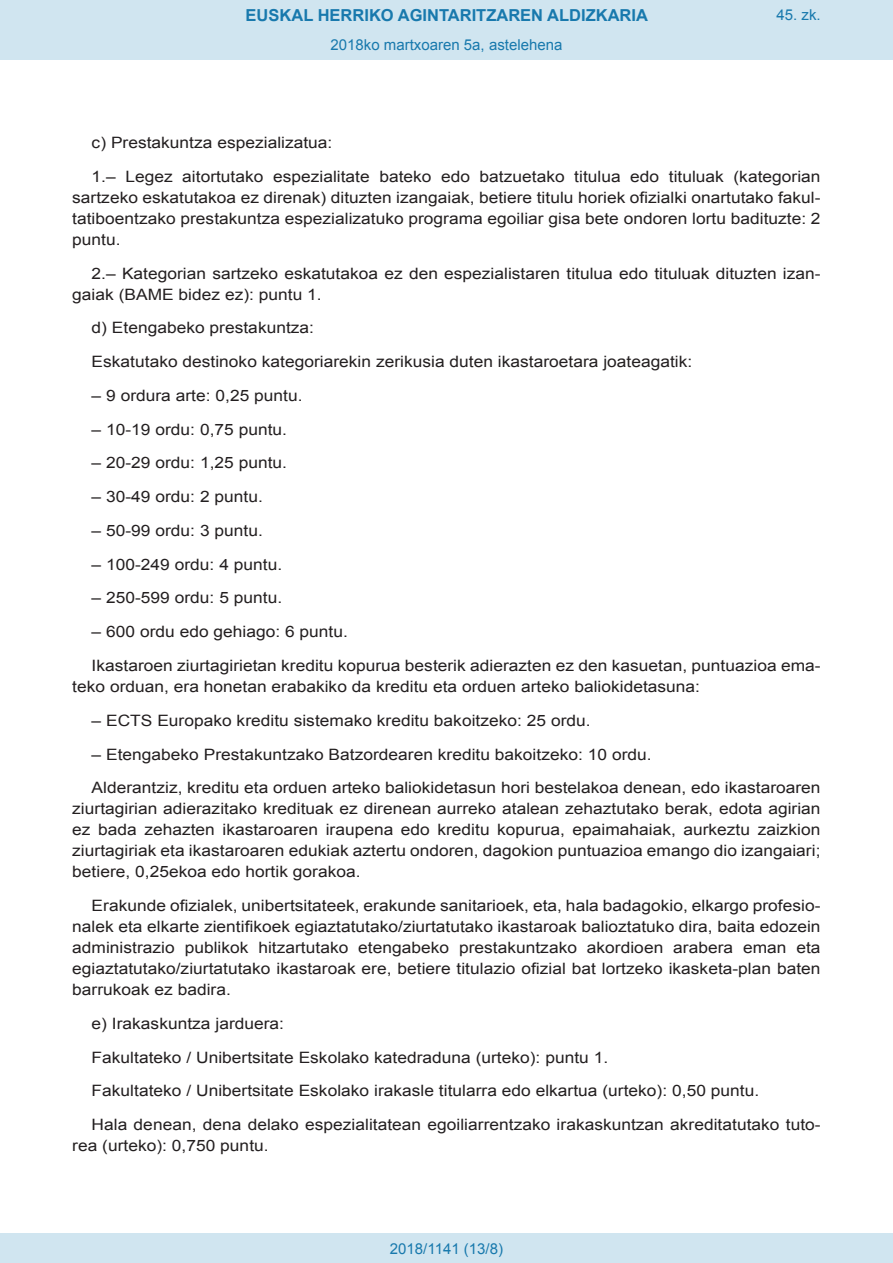
<style>
.page{position:relative;width:893px;height:1263px;background:#fff}
.page>*{position:absolute;margin:0;border:0;box-sizing:border-box;transform-origin:0 0}
.t1{font:700 16.5px "Arial";color:#1879ad}
.BOPVDetalle{font:15.6px/21px "Arial";color:#231f20;text-align:justify;scale:1.11 1}
.Paginacion_Centro{font:15px "Arial";color:#1879ad}
</style>
<div class="page">
<div style="left:0;top:0;width:893px;height:60px;background:#d0e5f0"></div>
<div style="left:0;top:1233px;width:893px;height:30px;background:#d0e5f0"></div>
<p class="t1" style="left:246px;top:4px;width:404px">EUSKAL HERRIKO AGINTARITZAREN ALDIZKARIA</p>
<p class="Paginacion_Centro" style="left:331px;top:35px;width:233px">2018ko martxoaren 5a, astelehena</p>
<p class="Paginacion_Centro" style="left:776px;top:5px;width:46px">45. zk.</p>
<p class="BOPVDetalle" style="left:92px;top:132px;width:218px">c) Prestakuntza espezializatua:</p>
<p class="BOPVDetalle" style="left:72px;top:166px;width:676px;text-indent:19px">1.– Legez aitortutako espezialitate bateko edo batzuetako titulua edo tituluak (kategorian sartzeko eskatutakoa ez direnak) dituzten izangaiak, betiere titulu horiek ofizialki onartutako fakul&shy;tatiboentzako prestakuntza espezializatuko programa egoiliar gisa bete ondoren lortu badituzte: 2 puntu.</p>
<p class="BOPVDetalle" style="left:72px;top:263px;width:676px;text-indent:19px">2.– Kategorian sartzeko eskatutakoa ez den espezialistaren titulua edo tituluak dituzten izan&shy;gaiak (BAME bidez ez): puntu 1.</p>
<p class="BOPVDetalle" style="left:92px;top:318px;width:202px">d) Etengabeko prestakuntza:</p>
<p class="BOPVDetalle" style="left:92px;top:351px;width:543px">Eskatutako destinoko kategoriarekin zerikusia duten ikastaroetara joateagatik:</p>
<p class="BOPVDetalle" style="left:92px;top:385px;width:191px">– 9 ordura arte: 0,25 puntu.</p>
<p class="BOPVDetalle" style="left:92px;top:419px;width:178px">– 10-19 ordu: 0,75 puntu.</p>
<p class="BOPVDetalle" style="left:92px;top:453px;width:178px">– 20-29 ordu: 1,25 puntu.</p>
<p class="BOPVDetalle" style="left:92px;top:486px;width:156px">– 30-49 ordu: 2 puntu.</p>
<p class="BOPVDetalle" style="left:92px;top:520px;width:156px">– 50-99 ordu: 3 puntu.</p>
<p class="BOPVDetalle" style="left:92px;top:554px;width:173px">– 100-249 ordu: 4 puntu.</p>
<p class="BOPVDetalle" style="left:92px;top:588px;width:173px">– 250-599 ordu: 5 puntu.</p>
<p class="BOPVDetalle" style="left:92px;top:621px;width:232px">– 600 ordu edo gehiago: 6 puntu.</p>
<p class="BOPVDetalle" style="left:72px;top:655px;width:676px;text-indent:19px">Ikastaroen ziurtagirietan kreditu kopurua besterik adierazten ez den kasuetan, puntuazioa ema&shy;teko orduan, era honetan erabakiko da kreditu eta orduen arteko baliokidetasuna:</p>
<p class="BOPVDetalle" style="left:92px;top:710px;width:451px">– ECTS Europako kreditu sistemako kreditu bakoitzeko: 25 ordu.</p>
<p class="BOPVDetalle" style="left:92px;top:744px;width:506px">– Etengabeko Prestakuntzako Batzordearen kreditu bakoitzeko: 10 ordu.</p>
<p class="BOPVDetalle" style="left:72px;top:777px;width:676px;text-indent:19px">Alderantziz, kreditu eta orduen arteko baliokidetasun hori bestelakoa denean, edo ikastaroaren ziurtagirian adierazitako kredituak ez direnean aurreko atalean zehaztutako berak, edota agirian ez bada zehazten ikastaroaren iraupena edo kreditu kopurua, epaimahaiak, aurkeztu zaizkion ziurtagiriak eta ikastaroaren edukiak aztertu ondoren, dagokion puntuazioa emango dio izangaiari; betiere, 0,25ekoa edo hortik gorakoa.</p>
<p class="BOPVDetalle" style="left:72px;top:895px;width:676px;text-indent:19px">Erakunde ofizialek, unibertsitateek, erakunde sanitarioek, eta, hala badagokio, elkargo profesio&shy;nalek eta elkarte zientifikoek egiaztatutako/ziurtatutako ikastaroak balioztatuko dira, baita edozein administrazio publikok hitzartutako etengabeko prestakuntzako akordioen arabera eman eta egiaztatutako/ziurtatutako ikastaroak ere, betiere titulazio ofizial bat lortzeko ikasketa-plan baten barrukoak ez badira.</p>
<p class="BOPVDetalle" style="left:92px;top:1013px;width:175px">e) Irakaskuntza jarduera:</p>
<p class="BOPVDetalle" style="left:92px;top:1047px;width:467px">Fakultateko / Unibertsitate Eskolako katedraduna (urteko): puntu 1.</p>
<p class="BOPVDetalle" style="left:92px;top:1080px;width:603px">Fakultateko / Unibertsitate Eskolako irakasle titularra edo elkartua (urteko): 0,50 puntu.</p>
<p class="BOPVDetalle" style="left:72px;top:1114px;width:676px;text-indent:19px">Hala denean, dena delako espezialitatean egoiliarrentzako irakaskuntzan akreditatutako tuto&shy;rea (urteko): 0,750 puntu.</p>
<p class="Paginacion_Centro" style="left:390px;top:1238px;width:115px">2018/1141 (13/8)</p>
</div>
